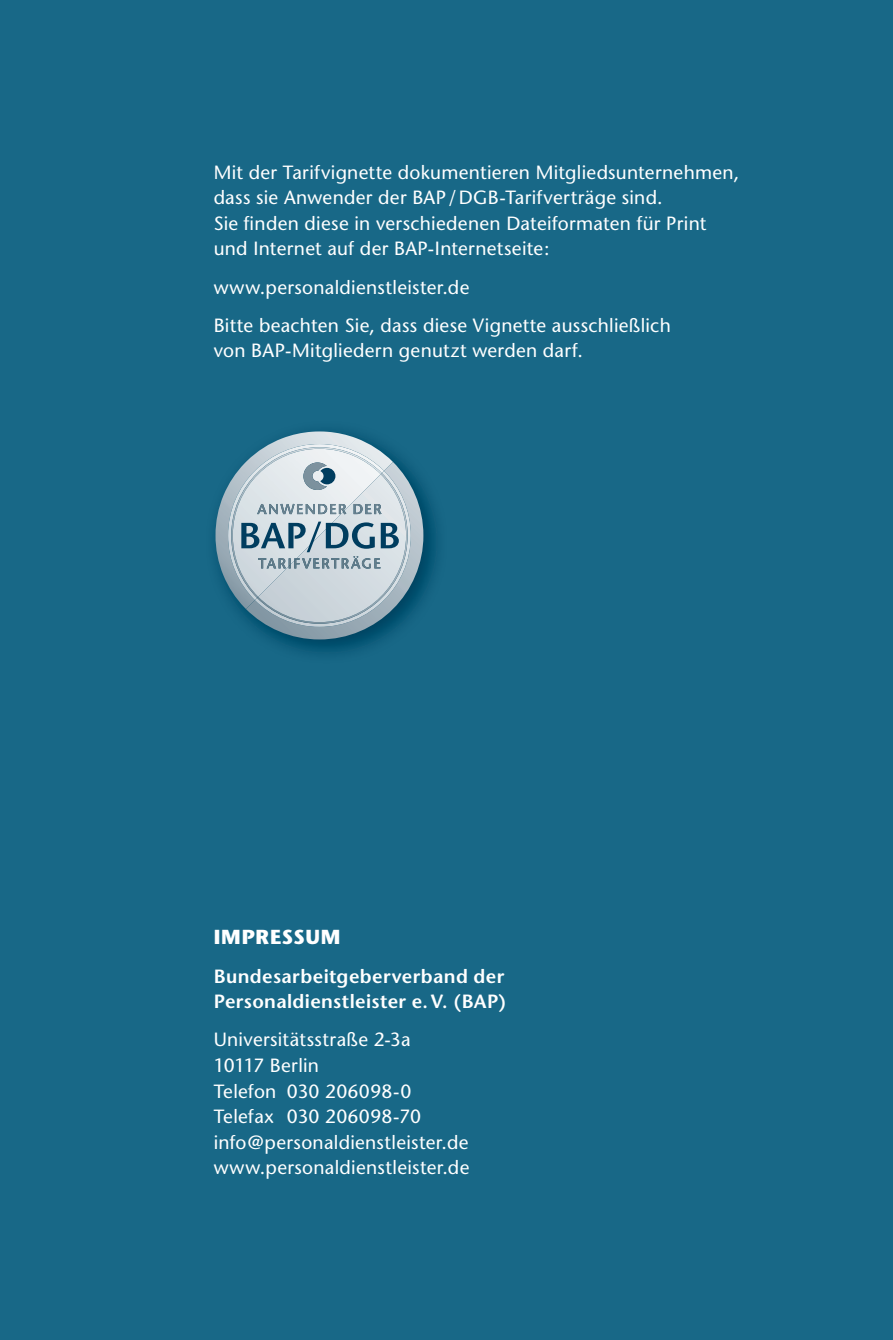
<style>
.page{position:relative;width:893px;height:1340px;background:#fff}
.page>*{position:absolute;margin:0;border:0;box-sizing:border-box;transform-origin:0 0}
.t1{font:700 20.25px "Stone Sans";letter-spacing:.04em;color:#fff}
.t2{font:19.12px/25.4px "Stone Sans";letter-spacing:.015em;color:#fff}
.t3{font:600 19.12px/25.4px "Stone Sans";letter-spacing:.02em;color:#fff}
</style>
<div class="page">
<div style="left:0;top:0;width:893px;height:1339px;background:#186887"></div>
<img style="left:274px;top:489px;width:163px;height:164px">
<svg style="left:215px;top:431px;width:208px;height:208px"></svg>
<p class="t2" style="left:214px;top:159px;width:527px">Mit der Tarifvignette dokumentieren Mitgliedsunternehmen, dass sie Anwender der BAP / DGB-Tarifverträge sind.<br>Sie finden diese in verschiedenen Dateiformaten für Print und Internet auf der BAP-Internetseite:</p>
<p class="t2" style="left:214px;top:268px;width:459px;line-height:38.2px">www.personaldienstleister.de<br>Bitte beachten Sie, dass diese Vignette ausschließlich</p>
<p class="t2" style="left:214px;top:338px;width:371px">von BAP-Mitgliedern genutzt werden darf.</p>
<p class="t1" style="left:214px;top:925px;width:128px">IMPRESSUM</p>
<p class="t3" style="left:214px;top:963px;width:294px">Bundesarbeitgeberverband der<br>Personaldienstleister e. V. (BAP)</p>
<p class="t2" style="left:214px;top:1027px;width:257px">Universitätsstraße 2-3a<br>10117 Berlin<br>Telefon 030 206098-0<br>Telefax 030 206098-70 info@personaldienstleister.de www.personaldienstleister.de</p>
</div>
